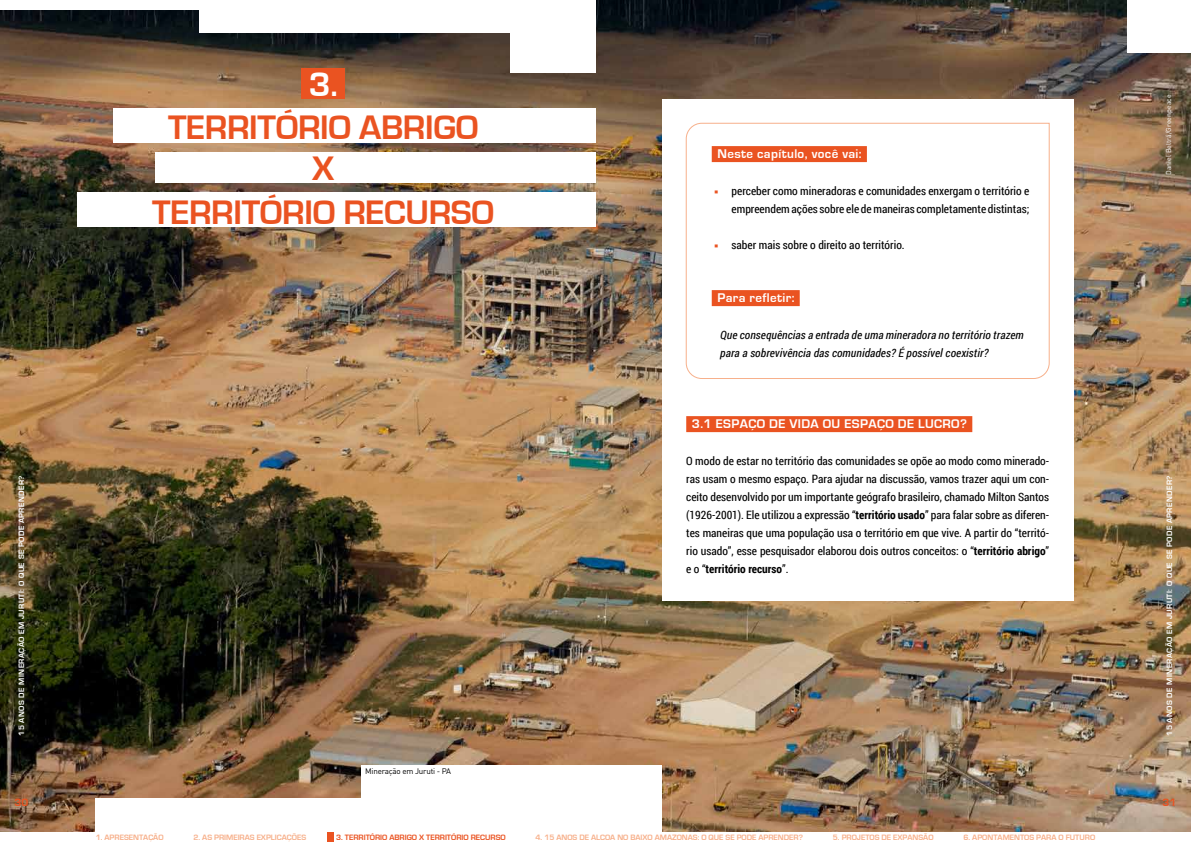
<style>
.page{position:relative;width:1191px;height:842px;background:#fff}
.page>*{position:absolute;margin:0;border:0;box-sizing:border-box;transform-origin:0 0}
.t1{font:700 35px/42.4px "Eurostile";letter-spacing:-.01em;color:#ea5321;text-align:center}
.t2{font:700 35px "Eurostile";color:#fff}
.t3{font:700 13px "Eurostile";letter-spacing:.03em;color:#fff}
.t4{font:11.5px/18px "Roboto Condensed";color:#000;text-align:right}
.t5{font:italic 11.5px/18px "Roboto Condensed";letter-spacing:.01em;color:#000}
.t6{font:700 11px "Eurostile";color:#ea5321}
.t7{font:700 8px "Eurostile";color:#f7b08b}
.t8{font:700 8px "Eurostile";letter-spacing:.05em;color:#fff}
.t9{font:700 8px "Eurostile";color:#ea5321}
.t10{font:8px "DIN";letter-spacing:-.025em;color:#000}
.t11{font:7px "DIN";color:#fff}
.s1{font-family:"Sanuk";color:#ea5321}
.s2{font-weight:700}
</style>
<div class="page">
<img style="left:0;top:0;width:1191px;height:832px">
<div style="left:361px;top:765px;width:301px;height:77px;background:#fff"></div>
<div style="left:95px;top:798px;width:278px;height:44px;background:#fff"></div>
<div style="left:662px;top:99px;width:411px;height:501px;background:#fff"></div>
<div style="left:686px;top:416px;width:286px;height:16px;background:#ea5321"></div>
<div style="left:113px;top:109px;width:482px;height:34px;background:#fff"></div>
<div style="left:77px;top:192px;width:518px;height:34px;background:#fff"></div>
<div style="left:154px;top:152px;width:441px;height:31px;background:#fff"></div>
<div style="left:301px;top:69px;width:44px;height:30px;background:#ea5321"></div>
<div style="left:199px;top:0;width:396px;height:33px;background:#fff"></div>
<div style="left:0;top:0;width:382px;height:9px;background:#fff"></div>
<div style="left:510px;top:0;width:85px;height:72px;background:#fff"></div>
<div style="left:1127px;top:0;width:64px;height:53px;background:#fff"></div>
<div style="left:327px;top:832px;width:7px;height:10px;background:#ea5321"></div>
<svg style="left:685px;top:123px;width:364px;height:256px"></svg>
<p class="t8" style="left:17px;top:736px;width:261px;rotate:-90deg">15 ANOS DE MINERAÇÃO EM JURUTI: O QUE SE PODE APRENDER?</p>
<h1 class="t2" style="left:309px;top:65px;width:31px">3.</h1>
<h1 class="t1" style="left:152px;top:107px;width:343px">TERRITÓRIO ABRIGO<br>X<br>TERRITÓRIO RECURSO</h1>
<p class="t10" style="left:365px;top:766px;width:87px">Mineração em Juruti - PA</p>
<p class="t3" style="left:717px;top:147px;width:146px">Neste capítulo, você vai:</p>
<p class="t4" style="left:713px;top:182px;width:317px"><span class="s1">•</span> perceber como mineradoras e comunidades enxergam o território e empreendem ações sobre ele de maneiras completamente distintas;</p>
<p class="t4" style="left:713px;top:236px;width:193px"><span class="s1">•</span> saber mais sobre o direito ao território.</p>
<p class="t3" style="left:717px;top:291px;width:78px">Para refletir:</p>
<p class="t5" style="left:720px;top:326px;width:305px">Que consequências a entrada de uma mineradora no território trazem para a sobrevivência das comunidades? É possível coexistir?</p>
<p class="t3" style="left:692px;top:417px;width:277px">3.1 ESPAÇO DE VIDA OU ESPAÇO DE LUCRO?</p>
<p class="t4" style="left:686px;top:452px;width:364px;text-align:justify">O modo de estar no território das comunidades se opõe ao modo como minerado&shy;ras usam o mesmo espaço. Para ajudar na discussão, vamos trazer aqui um con&shy;ceito desenvolvido por um importante geógrafo brasileiro, chamado Milton Santos (1926-2001). Ele utilizou a expressão “<span class="s2">território usado</span>” para falar sobre as diferen&shy;tes maneiras que uma população usa o território em que vive. A partir do “territó&shy;rio usado”, esse pesquisador elaborou dois outros conceitos: o “<span class="s2">território abrigo</span>” e o “<span class="s2">território recurso</span>”.</p>
<p class="t11" style="left:1164px;top:175px;width:82px;rotate:-90deg">Daniel Beltrá/Greenpeace</p>
<p class="t8" style="left:1165px;top:736px;width:261px;rotate:-90deg">15 ANOS DE MINERAÇÃO EM JURUTI: O QUE SE PODE APRENDER?</p>
<p class="t6" style="left:15px;top:796px;width:15px">30</p>
<p class="t6" style="left:1162px;top:796px;width:15px">31</p>
<p class="t7" style="left:96px;top:833px;width:69px">1. APRESENTAÇÃO</p>
<p class="t7" style="left:193px;top:833px;width:114px">2. AS PRIMEIRAS EXPLICAÇÕES</p>
<p class="t9" style="left:336px;top:833px;width:171px">3. TERRITÓRIO ABRIGO X TERRITÓRIO RECURSO</p>
<p class="t7" style="left:535px;top:833px;width:269px">4. 15 ANOS DE ALCOA NO BAIXO AMAZONAS: O QUE SE PODE APRENDER?</p>
<p class="t7" style="left:833px;top:833px;width:102px">5. PROJETOS DE EXPANSÃO</p>
<p class="t7" style="left:963px;top:833px;width:133px">6. APONTAMENTOS PARA O FUTURO</p>
</div>
